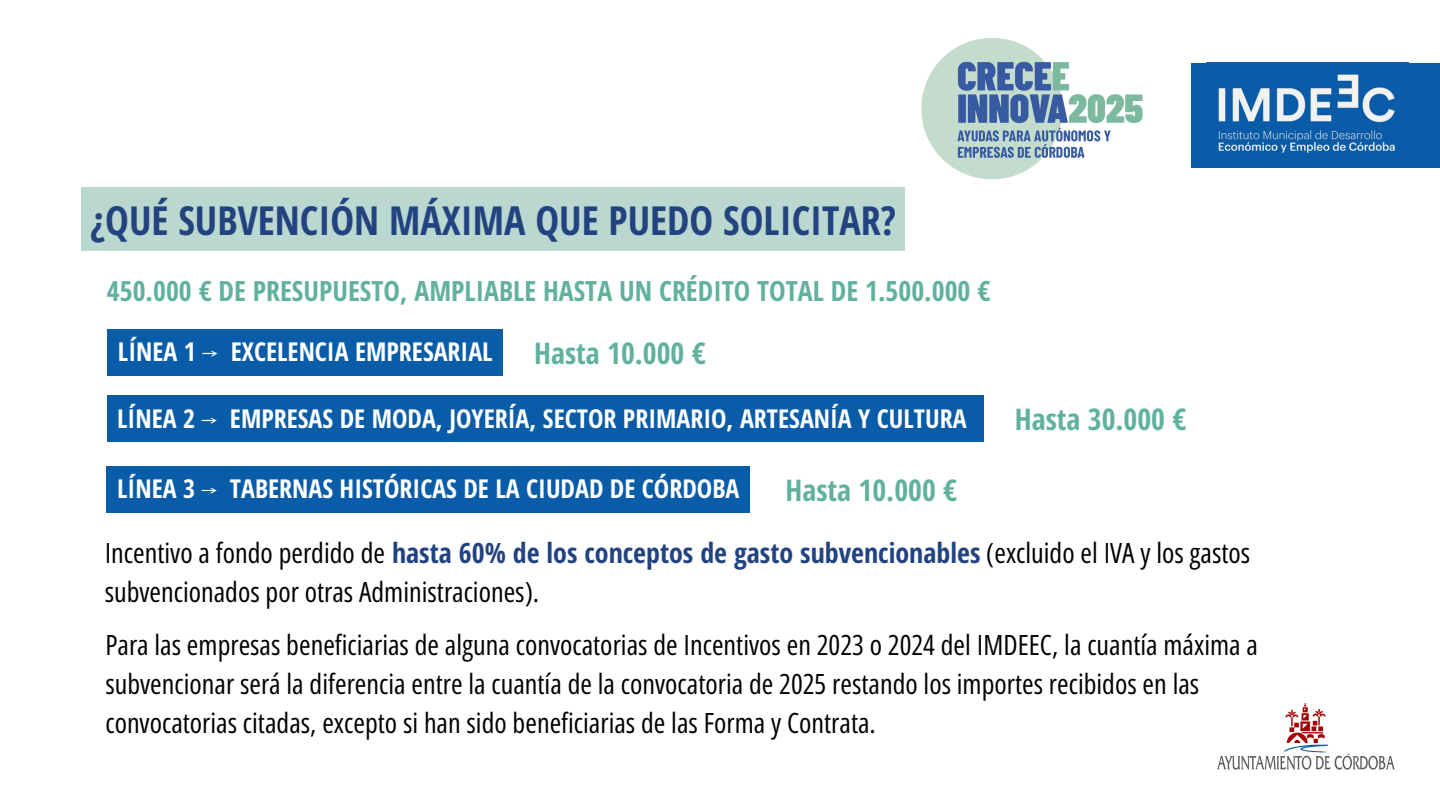
<style>
.page{position:relative;width:1440px;height:810px;background:#fff}
.page>*{position:absolute;margin:0;border:0;box-sizing:border-box;transform-origin:0 0}
.t1{font:700 40px "Open Sans Hebrew Condensed";color:#224380}
.t2{font:700 29.9px "Open Sans Hebrew Condensed";color:#60b19d}
.t3{font:28px/39px "Open Sans Hebrew Condensed";color:#000}
.t4{font:700 27.9px "Open Sans Hebrew Condensed";color:#60b19d}
.t5{font:700 26px "Open Sans Hebrew Condensed";color:#fff}
.s1{font-family:"Free Mono";font-weight:400}
.s2{font-weight:700;color:#224380}
</style>
<div class="page">
<div style="left:1191px;top:63px;width:249px;height:105px;background:#095ca7"></div>
<img style="left:1218px;top:74px;width:177px;height:79px">
<img style="left:1218px;top:703px;width:177px;height:66px">
<div style="left:81px;top:187px;width:824px;height:64px;background:#bad8cf"></div>
<img style="left:921px;top:38px;width:222px;height:142px">
<div style="left:108px;top:329px;width:395px;height:46px;background:#095ca7"></div>
<div style="left:107px;top:395px;width:877px;height:47px;background:#095ca7"></div>
<div style="left:107px;top:466px;width:643px;height:47px;background:#095ca7"></div>
<p class="t1" style="left:90px;top:192px;width:808px">¿QUÉ SUBVENCIÓN MÁXIMA QUE PUEDO SOLICITAR?</p>
<h2 class="t4" style="left:107px;top:271px;width:885px">450.000 € DE PRESUPUESTO, AMPLIABLE HASTA UN CRÉDITO TOTAL DE 1.500.000 €</h2>
<h3 class="t5" style="left:118px;top:334px;width:376px">LÍNEA 1 <span class="s1">⟶</span> EXCELENCIA EMPRESARIAL</h3>
<p class="t2" style="left:534px;top:332px;width:173px">Hasta 10.000 €</p>
<p class="t5" style="left:117px;top:400px;width:851px">LÍNEA 2 <span class="s1">⟶</span> EMPRESAS DE MODA, JOYERÍA, SECTOR PRIMARIO, ARTESANÍA Y CULTURA</p>
<h3 class="t5" style="left:117px;top:471px;width:624px">LÍNEA 3 <span class="s1">⟶</span> TABERNAS HISTÓRICAS DE LA CIUDAD DE CÓRDOBA</h3>
<h4 class="t2" style="left:786px;top:469px;width:173px">Hasta 10.000 €</h4>
<h4 class="t2" style="left:1015px;top:398px;width:173px">Hasta 30.000 €</h4>
<p class="t3" style="left:105px;top:534px;width:1147px">Incentivo a fondo perdido de <span class="s2">hasta 60% de los conceptos de gasto subvencionables</span> (excluido el IVA y los gastos subvencionados por otras Administraciones).</p>
<h3 class="t3" style="left:105px;top:625px;width:1154px">Para las empresas beneficiarias de alguna convocatorias de Incentivos en 2023 o 2024 del IMDEEC, la cuantía máxima a subvencionar será la diferencia entre la cuantía de la convocatoria de 2025 restando los importes recibidos en las convocatorias citadas, excepto si han sido beneficiarias de las Forma y Contrata.</h3>
</div>
